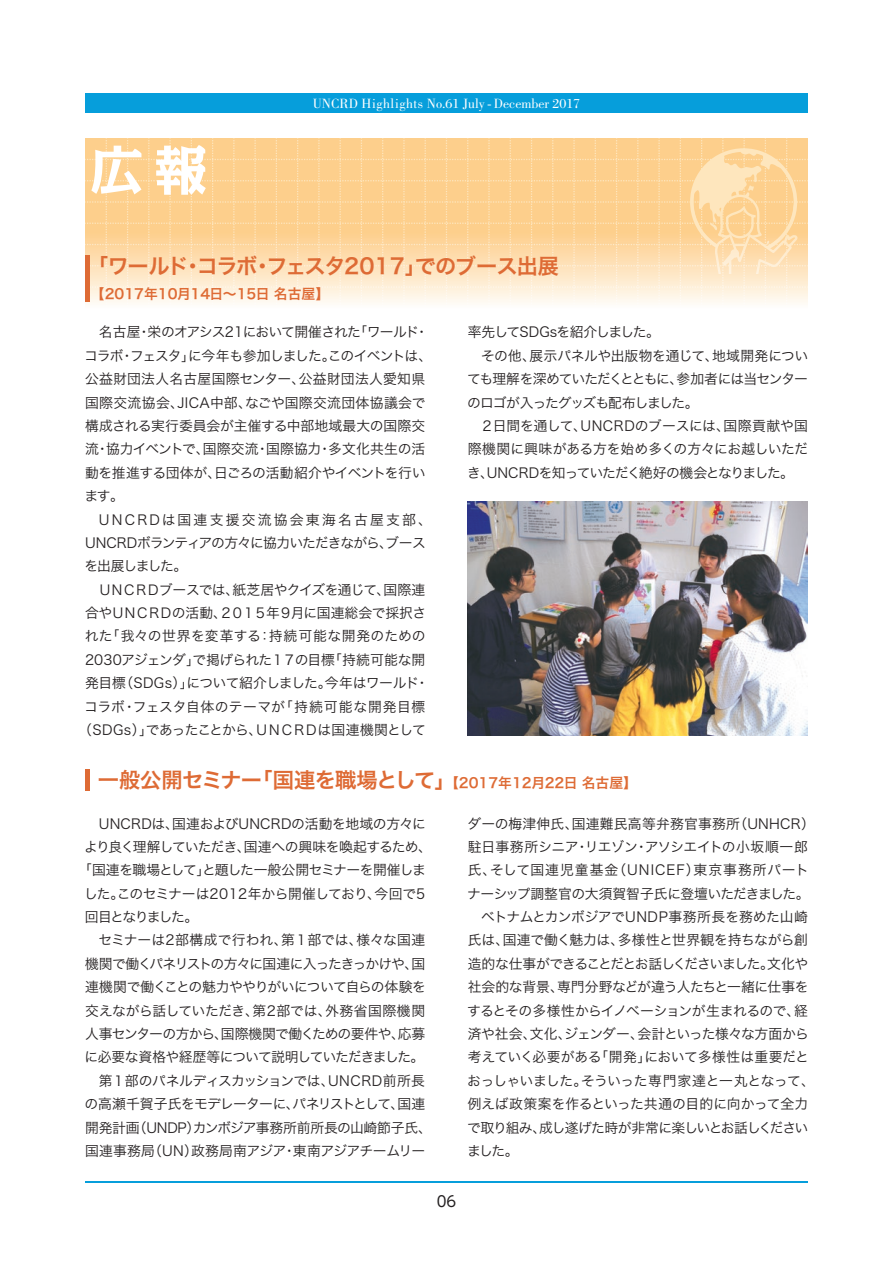
<style>
.page{position:relative;width:893px;height:1263px;background:#fff}
.page>*{position:absolute;margin:0;border:0;box-sizing:border-box;transform-origin:0 0}
.t1{font:700 53.1px "Kakumin Pro";color:#fff}
.t2{font:21.3px "Hira Kaku Pro N W6";letter-spacing:-.04em;color:#de6b35}
.t3{font:14.85px "UD Shin Go Pro";color:#231f20}
.t4{font:13.8px/23.4px "Hira Kaku Pro N W3";letter-spacing:-.03em;color:#231f20}
.t5{font:13.8px "Hira Kaku Pro N W3";letter-spacing:-.05em;color:#231f20}
.t6{font:13.8px "Hira Kaku Pro N W3";letter-spacing:-.01em;color:#231f20}
.t7{font:13.8px "Hira Kaku Pro N W3";letter-spacing:-.075em;color:#231f20}
.t8{font:13.8px "Hira Kaku Pro N W3";letter-spacing:-.07em;color:#231f20}
.t9{font:13.8px "Bodoni";color:#fff}
.t10{font:13.8px "Hira Kaku Pro N W3";letter-spacing:-.06em;color:#231f20}
.t11{font:13.8px "Hira Kaku Pro N W3";letter-spacing:.015em;color:#231f20}
.t12{font:13.8px "Hira Kaku Pro N W3";letter-spacing:.07em;color:#231f20}
.t13{font:13.8px "Hira Kaku Pro N W3";letter-spacing:-.08em;color:#231f20}
.t14{font:13.8px "Hira Kaku Pro N W3";letter-spacing:-.005em;color:#231f20}
.t15{font:13.8px "Hira Kaku Pro N W3";letter-spacing:-.065em;color:#231f20}
.t16{font:13.8px "Hira Kaku Pro N W3";color:#231f20}
.t17{font:13.8px "Hira Kaku Pro N W6";color:#de6b35}
.t18{font:13.8px "Hira Kaku Pro N W3";letter-spacing:-.055em;color:#231f20}
.t19{font:13.8px "Hira Kaku Pro N W3";letter-spacing:-.11em;color:#231f20}
.s1{font-size:13.8px}
</style>
<div class="page">
<svg style="left:85px;top:138px;width:723px;height:165px;background:#fdd9a4"></svg>
<img style="left:468px;top:502px;width:340px;height:234px">
<hr style="left:85px;top:255px;width:4px;height:47px;background:#de6b35">
<hr style="left:85px;top:770px;width:4px;height:21px;background:#de6b35">
<hr style="left:85px;top:1181px;width:723px;height:1px;background:#069edb">
<div style="left:85px;top:94px;width:723px;height:19px;background:#069edb"></div>
<h1 class="t1" style="left:90px;top:128px;width:118px">広報</h1>
<p class="t9" style="left:313px;top:96px;width:269px">UNCRD Highlights No.61 July - December 2017</p>
<h2 class="t2" style="left:87px;top:247px;width:473px">「ワールド・コラボ・フェスタ2017」でのブース出展</h2>
<p class="t17" style="left:91px;top:282px;width:240px">【2017年10月14日～15日 名古屋】</p>
<p class="t4" style="left:84px;top:320px;width:350px;text-indent:15px">名古屋・栄のオアシス21において開催された「ワールド・コラボ・フェスタ」に今年も参加しました。このイベントは、公益財団法人名古屋国際センター、公益財団法人愛知県国際交流協会、JICA中部、なごや国際交流団体協議会で構成される実行委員会が主催する中部地域最大の国際交流・協力イベントで、国際交流・国際協力・多文化共生の活動を推進する団体が、日ごろの活動紹介やイベントを行います。</p>
<p class="t4" style="left:85px;top:507px;width:349px;text-indent:14px">UNCRDは国連支援交流協会東海名古屋支部、<br>UNCRDボランティアの方々に協力いただきながら、ブースを出展しました。</p>
<p class="t4" style="left:78px;top:577px;width:352px;text-align:right">ＵＮＣＲＤブースでは、紙芝居やクイズを通じて、国際連<br>合やＵＮＣＲＤの活動、２０１５年９月に国連総会で採択された「我々の世界を変革する：持続可能な開発のための<br>2030アジェンダ」で掲げられた１７の目標「持続可能な開発目標（SDGs）」について紹介しました。今年はワールド・コラボ・フェスタ自体のテーマが「持続可能な開発目標（SDGs）」であったことから、ＵＮＣＲＤは国連機関として</p>
<p class="t18" style="left:468px;top:320px;width:194px">率先してSDGsを紹介しました。</p>
<p class="t4" style="left:481px;top:343px;width:329px">その他、展示パネルや出版物を通じて、地域開発につい</p>
<p class="t8" style="left:467px;top:367px;width:342px">ても理解を深めていただくとともに、参加者には当センター</p>
<p class="t7" style="left:467px;top:390px;width:233px">のロゴが入ったグッズも配布しました。</p>
<p class="t14" style="left:480px;top:413px;width:329px">２日間を通して、UNCRDのブースには、国際貢献や国</p>
<p class="t6" style="left:468px;top:437px;width:342px">際機関に興味がある方を始め多くの方々にお越しいただ</p>
<p class="t8" style="left:467px;top:460px;width:328px">き、UNCRDを知っていただく絶好の機会となりました。</p>
<h2 class="t2" style="left:98px;top:761px;width:541px">一般公開セミナー「国連を職場として」<span class="s1">【2017年12月22日 名古屋】</span></h2>
<p class="t6" style="left:99px;top:811px;width:329px">UNCRDは、国連およびUNCRDの活動を地域の方々に</p>
<p class="t10" style="left:84px;top:834px;width:349px">より良く理解していただき、国連への興味を喚起するため、</p>
<p class="t5" style="left:78px;top:858px;width:349px">「国連を職場として」と題した一般公開セミナーを開催しま</p>
<p class="t4" style="left:84px;top:881px;width:343px">した。このセミナーは2012年から開催しており、今回で5</p>
<p class="t19" style="left:85px;top:905px;width:115px">回目となりました。</p>
<p class="t16" style="left:98px;top:928px;width:328px">セミナーは2部構成で行われ、第１部では、様々な国連</p>
<p class="t7" style="left:85px;top:951px;width:342px">機関で働くパネリストの方々に国連に入ったきっかけや、国</p>
<p class="t5" style="left:85px;top:975px;width:343px">連機関で働くことの魅力ややりがいについて自らの体験を</p>
<p class="t6" style="left:85px;top:998px;width:342px">交えながら話していただき、第2部では、外務省国際機関</p>
<p class="t4" style="left:85px;top:1021px;width:342px">人事センターの方から、国際機関で働くための要件や、応募</p>
<p class="t15" style="left:85px;top:1045px;width:341px">に必要な資格や経歴等について説明していただきました。</p>
<p class="t4" style="left:99px;top:1068px;width:328px">第１部のパネルディスカッションでは、UNCRD前所長</p>
<p class="t5" style="left:85px;top:1092px;width:342px">の高瀬千賀子氏をモデレーターに、パネリストとして、国連</p>
<p class="t4" style="left:85px;top:1115px;width:348px">開発計画（UNDP）カンボジア事務所前所長の山崎節子氏、</p>
<p class="t4" style="left:85px;top:1138px;width:342px">国連事務局（UN）政務局南アジア・東南アジアチームリー</p>
<p class="t11" style="left:467px;top:811px;width:349px">ダーの梅津伸氏、国連難民高等弁務官事務所（UNHCR）</p>
<p class="t4" style="left:468px;top:834px;width:342px">駐日事務所シニア・リエゾン・アソシエイトの小坂順一郎</p>
<p class="t12" style="left:468px;top:858px;width:343px">氏、そして国連児童基金（UNICEF）東京事務所パート</p>
<p class="t4" style="left:467px;top:881px;width:344px">ナーシップ調整官の大須賀智子氏に登壇いただきました。</p>
<p class="t4" style="left:481px;top:904px;width:328px">ベトナムとカンボジアでUNDP事務所長を務めた山崎</p>
<p class="t4" style="left:468px;top:927px;width:342px">氏は、国連で働く魅力は、多様性と世界観を持ちながら創</p>
<p class="t13" style="left:468px;top:951px;width:342px">造的な仕事ができることだとお話しくださいました。文化や</p>
<p class="t4" style="left:468px;top:974px;width:342px">社会的な背景、専門分野などが違う人たちと一緒に仕事を</p>
<p class="t4" style="left:467px;top:998px;width:342px">するとその多様性からイノベーションが生まれるので、経</p>
<p class="t4" style="left:468px;top:1021px;width:343px">済や社会、文化、ジェンダー、会計といった様々な方面から</p>
<p class="t4" style="left:468px;top:1044px;width:343px">考えていく必要がある「開発」において多様性は重要だと</p>
<p class="t4" style="left:467px;top:1068px;width:349px">おっしゃいました。そういった専門家達と一丸となって、</p>
<p class="t4" style="left:468px;top:1091px;width:342px">例えば政策案を作るといった共通の目的に向かって全力</p>
<p class="t7" style="left:467px;top:1115px;width:343px">で取り組み、成し遂げた時が非常に楽しいとお話しください</p>
<p class="t4" style="left:467px;top:1138px;width:53px">ました。</p>
<p class="t3" style="left:437px;top:1189px;width:21px">06</p>
</div>
